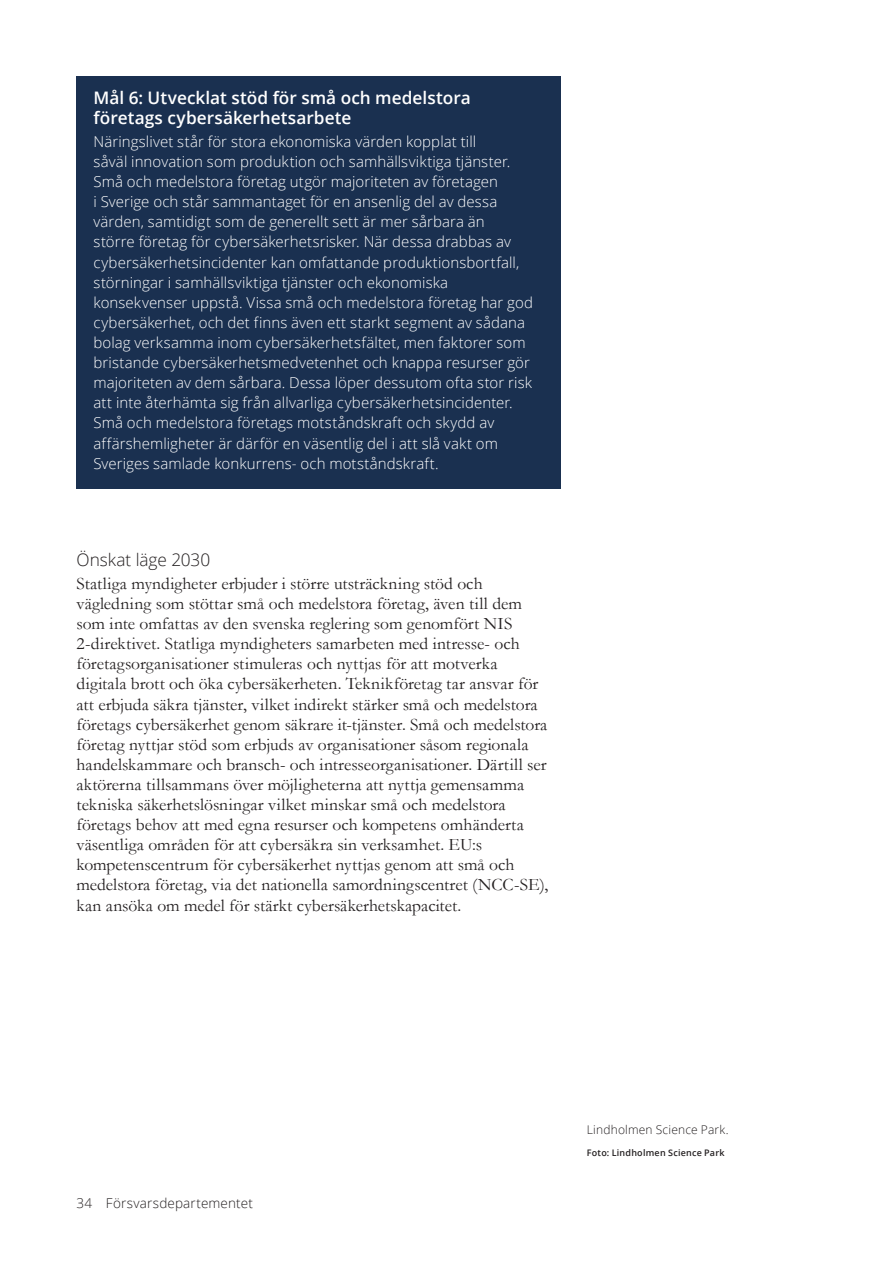
<style>
.page{position:relative;width:893px;height:1263px;background:#fff}
.page>*{position:absolute;margin:0;border:0;box-sizing:border-box;transform-origin:0 0}
.Brödtext_vänsterjusterad_P{font:17.55px/20.1px "Garamond";color:#231f20}
.Mellanrubrik_H4{font:600 17.25px/20.1px "Open Sans";color:#fff}
.Mellanrubrik_H5{font:300 17.25px "Open Sans";letter-spacing:-.005em;color:#231f20}
.Brödtext_vänsterjusterad_P-2{font:300 15px/20.1px "Open Sans";letter-spacing:.005em;color:#fff}
.t1{font:300 13.5px "Open Sans";letter-spacing:.01em;color:#231f20}
.Bildtext{font:300 12px "Open Sans";letter-spacing:.015em;color:#231f20}
.Fotobyline{font:600 9px "Open Sans";letter-spacing:.025em;color:#231f20}
</style>
<div class="page">
<div style="left:77px;top:77px;width:484px;height:412px;background:#1a3050"></div>
<h4 class="Mellanrubrik_H4" style="left:94px;top:87px;width:379px">Mål 6: Utvecklat stöd för små och medelstora företags cybersäkerhetsarbete</h4>
<p class="Brödtext_vänsterjusterad_P-2" style="left:94px;top:131px;width:441px">Näringslivet står för stora ekonomiska värden kopplat till<br>såväl innovation som produktion och samhällsviktiga tjänster.<br>Små och medelstora företag utgör majoriteten av företagen<br>i Sverige och står sammantaget för en ansenlig del av dessa värden, samtidigt som de generellt sett är mer sårbara än<br>större företag för cybersäkerhetsrisker. När dessa drabbas av cybersäkerhetsincidenter kan omfattande produktionsbortfall, störningar i samhällsviktiga tjänster och ekonomiska konsekvenser uppstå. Vissa små och medelstora företag har god cybersäkerhet, och det finns även ett starkt segment av sådana bolag verksamma inom cybersäkerhetsfältet, men faktorer som bristande cybersäkerhetsmedvetenhet och knappa resurser gör majoriteten av dem sårbara. Dessa löper dessutom ofta stor risk att inte återhämta sig från allvarliga cybersäkerhetsincidenter.<br>Små och medelstora företags motståndskraft och skydd av affärshemligheter är därför en väsentlig del i att slå vakt om Sveriges samlade konkurrens- och motståndskraft.</p>
<h5 class="Mellanrubrik_H5" style="left:77px;top:548px;width:135px">Önskat läge 2030</h5>
<p class="Brödtext_vänsterjusterad_P" style="left:77px;top:573px;width:473px">Statliga myndigheter erbjuder i större utsträckning stöd och vägledning som stöttar små och medelstora företag, även till dem som inte omfattas av den svenska reglering som genomfört NIS 2-direktivet. Statliga myndigheters samarbeten med intresse- och företagsorganisationer stimuleras och nyttjas för att motverka digitala brott och öka cybersäkerheten. Teknikföretag tar ansvar för att erbjuda säkra tjänster, vilket indirekt stärker små och medelstora företags cybersäkerhet genom säkrare it-tjänster. Små och medelstora företag nyttjar stöd som erbjuds av organisationer såsom regionala handelskammare och bransch- och intresseorganisationer. Därtill ser aktörerna tillsammans över möjligheterna att nyttja gemensamma tekniska säkerhetslösningar vilket minskar små och medelstora företags behov att med egna resurser och kompetens omhänderta väsentliga områden för att cybersäkra sin verksamhet. EU:s kompetenscentrum för cybersäkerhet nyttjas genom att små och medelstora företag, via det nationella samordningscentret (NCC-SE), kan ansöka om medel för stärkt cybersäkerhetskapacitet.</p>
<p class="t1" style="left:77px;top:1193px;width:178px">34 Försvarsdepartementet</p>
<p class="Bildtext" style="left:587px;top:1121px;width:143px">Lindholmen Science Park.</p>
<p class="Fotobyline" style="left:587px;top:1146px;width:139px">Foto: Lindholmen Science Park</p>
</div>
